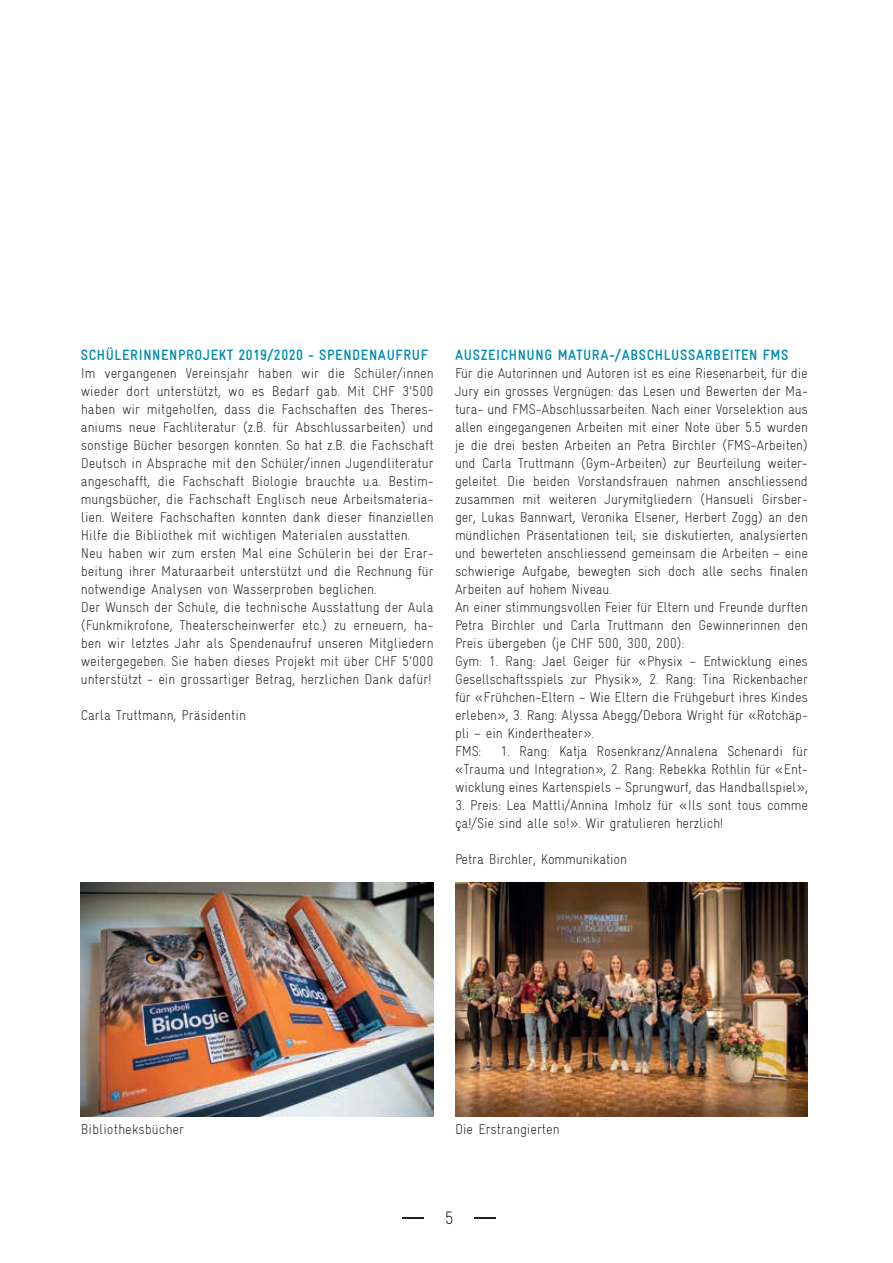
<style>
.page{position:relative;width:893px;height:1263px;background:#fff}
.page>*{position:absolute;margin:0;border:0;box-sizing:border-box;transform-origin:0 0}
.t1{font:300 18px "Gravur Condensed Pro";color:#231f20}
.t2{font:700 15px "Gravur Condensed Pro";letter-spacing:.04em;color:#008dac}
.t3{font:300 14.25px/18px "Gravur Condensed Pro";letter-spacing:-.01em;color:#231f20}
</style>
<div class="page">
<hr style="left:474px;top:1217px;width:21px;height:2px;background:#231f20">
<hr style="left:403px;top:1217px;width:21px;height:2px;background:#231f20">
<img style="left:455px;top:882px;width:353px;height:234px">
<img style="left:81px;top:882px;width:353px;height:234px">
<p class="t2" style="left:81px;top:347px;width:348px">SCHÜLERINNENPROJEKT 2019/2020 - SPENDENAUFRUF</p>
<p class="t3" style="left:81px;top:364px;width:354px">Im vergangenen Vereinsjahr haben wir die Schüler/innen wieder dort unterstützt, wo es Bedarf gab. Mit CHF 3’500 haben wir mitgeholfen, dass die Fachschaften des Theres&shy;aniums neue Fachliteratur (z.B. für Abschlussarbeiten) und sonstige Bücher besorgen konnten. So hat z.B. die Fachschaft Deutsch in Absprache mit den Schüler/innen Jugendliteratur angeschafft, die Fachschaft Biologie brauchte u.a. Bestim&shy;mungsbücher, die Fachschaft Englisch neue Arbeitsmateria&shy;lien. Weitere Fachschaften konnten dank dieser finanziellen Hilfe die Bibliothek mit wichtigen Materialen ausstatten.<br>Neu haben wir zum ersten Mal eine Schülerin bei der Erar&shy;beitung ihrer Maturaarbeit unterstützt und die Rechnung für notwendige Analysen von Wasserproben beglichen.<br>Der Wunsch der Schule, die technische Ausstattung der Aula (Funkmikrofone, Theaterscheinwerfer etc.) zu erneuern, ha&shy;ben wir letztes Jahr als Spendenaufruf unseren Mitgliedern weitergegeben. Sie haben dieses Projekt mit über CHF 5’000 unterstützt - ein grossartiger Betrag, herzlichen Dank dafür!</p>
<p class="t3" style="left:81px;top:706px;width:167px">Carla Truttmann, Präsidentin</p>
<p class="t2" style="left:455px;top:347px;width:335px">AUSZEICHNUNG MATURA-/ABSCHLUSSARBEITEN FMS</p>
<p class="t3" style="left:455px;top:364px;width:354px">Für die Autorinnen und Autoren ist es eine Riesenarbeit, für die Jury ein grosses Vergnügen: das Lesen und Bewerten der Ma&shy;tura- und FMS-Abschlussarbeiten. Nach einer Vorselektion aus allen eingegangenen Arbeiten mit einer Note über 5.5 wurden je die drei besten Arbeiten an Petra Birchler (FMS-Arbeiten) und Carla Truttmann (Gym-Arbeiten) zur Beurteilung weiter&shy;geleitet. Die beiden Vorstandsfrauen nahmen anschliessend zusammen mit weiteren Jurymitgliedern (Hansueli Girsber&shy;ger, Lukas Bannwart, Veronika Elsener, Herbert Zogg) an den mündlichen Präsentationen teil; sie diskutierten, analysierten und bewerteten anschliessend gemeinsam die Arbeiten – eine schwierige Aufgabe, bewegten sich doch alle sechs finalen Arbeiten auf hohem Niveau.<br>An einer stimmungsvollen Feier für Eltern und Freunde durften Petra Birchler und Carla Truttmann den Gewinnerinnen den Preis übergeben (je CHF 500, 300, 200):<br>Gym: 1. Rang: Jael Geiger für «Physix – Entwicklung eines Gesellschaftsspiels zur Physik», 2. Rang: Tina Rickenbacher für «Frühchen-Eltern – Wie Eltern die Frühgeburt ihres Kindes erleben», 3. Rang: Alyssa Abegg/Debora Wright für «Rotchäp&shy;pli – ein Kindertheater».<br>FMS:</p>
<p class="t3" style="left:455px;top:742px;width:354px;text-align:justify;text-indent:45px">1. Rang: Katja Rosenkranz/Annalena Schenardi für «Trauma und Integration», 2. Rang: Rebekka Rothlin für «Ent&shy;wicklung eines Kartenspiels – Sprungwurf, das Handballspiel»,</p>
<p class="t3" style="left:455px;top:796px;width:354px">3. Preis: Lea Mattli/Annina Imholz für «Ils sont tous comme ça!/Sie sind alle so!». Wir gratulieren herzlich!</p>
<p class="t3" style="left:455px;top:850px;width:174px">Petra Birchler, Kommunikation</p>
<p class="t3" style="left:81px;top:1120px;width:105px">Bibliotheksbücher</p>
<p class="t3" style="left:455px;top:1120px;width:106px">Die Erstrangierten</p>
<p class="t1" style="left:445px;top:1207px;width:11px">5</p>
</div>
